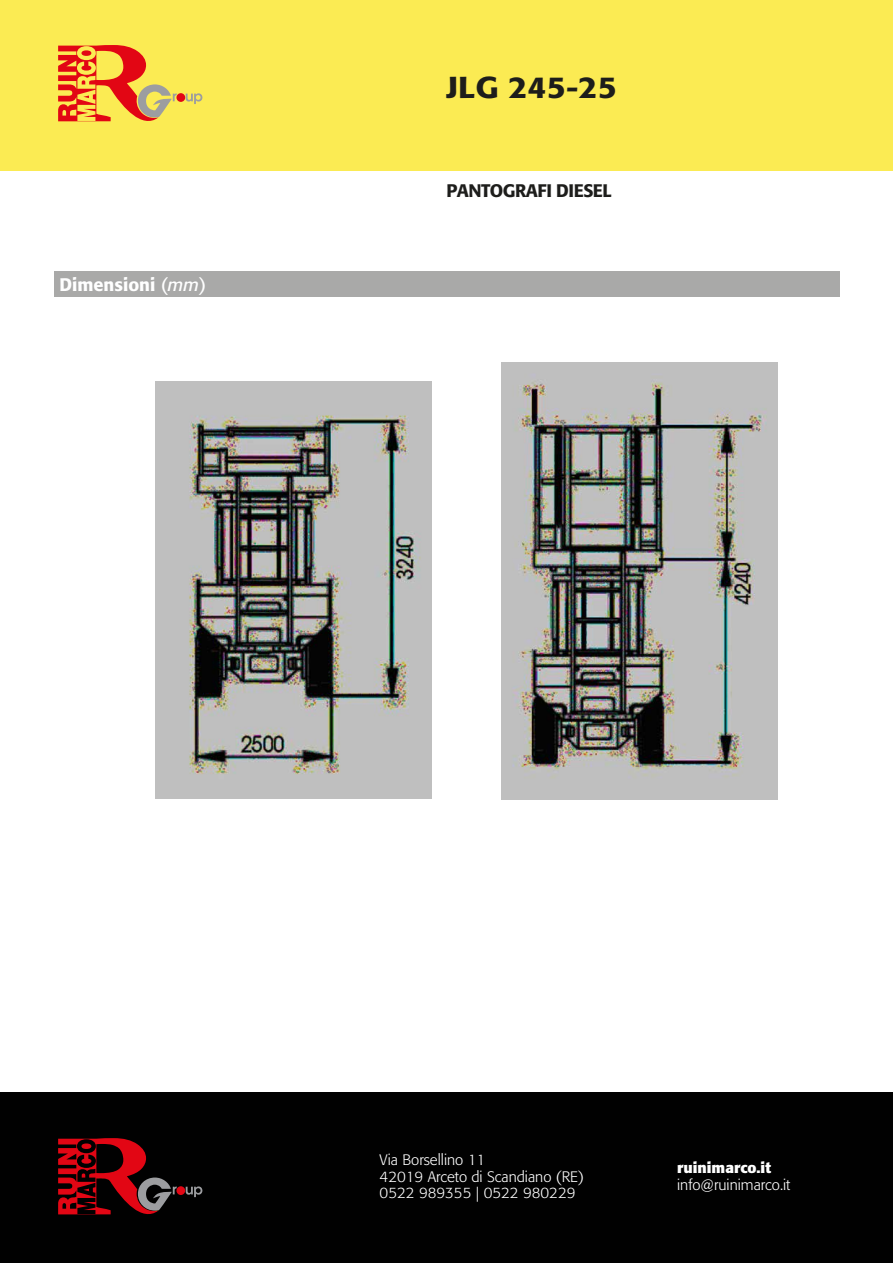
<style>
.page{position:relative;width:893px;height:1263px;background:#fff}
.page>*{position:absolute;margin:0;border:0;box-sizing:border-box;transform-origin:0 0}
.t1{font:500 30px "Formata";color:#1d1d1b;scale:1.1 1}
.t2{font:500 18px "Formata";letter-spacing:-.025em;color:#1d1d1b}
.t3{font:500 18px "Formata";color:#fff}
.t4{font:300 15px/16.5px "Formata";color:#fff}
.t5{font:700 15px "Formata";color:#fff}
.s1{font-weight:400}
.s2{font-weight:400;font-style:italic}
</style>
<div class="page">
<div style="left:54px;top:271px;width:785px;height:26px;background:#a9a9a8"></div>
<div style="left:0;top:0;width:893px;height:170px;background:#fbeb53"></div>
<div style="left:0;top:1093px;width:893px;height:170px;background:#010101"></div>
<svg style="left:186px;top:93px;width:16px;height:11px"></svg>
<div style="left:176px;top:93px;width:9px;height:9px;background:#e20614;border-radius:50%"></div>
<svg style="left:58px;top:45px;width:119px;height:77px"></svg>
<svg style="left:186px;top:1186px;width:16px;height:11px"></svg>
<div style="left:176px;top:1186px;width:9px;height:9px;background:#e20614;border-radius:50%"></div>
<svg style="left:58px;top:1138px;width:119px;height:77px"></svg>
<img style="left:502px;top:363px;width:276px;height:436px">
<img style="left:156px;top:382px;width:276px;height:416px">
<p class="t3" style="left:59px;top:274px;width:149px">Dimensioni <span class="s1">(</span><span class="s2">mm</span><span class="s1">)</span></p>
<h1 class="t1" style="left:446px;top:68px;width:156px">JLG 245-25</h1>
<p class="t2" style="left:446px;top:179px;width:167px">PANTOGRAFI DIESEL</p>
<p class="t4" style="left:380px;top:1152px;width:206px">Via Borsellino 11<br>42019 Arceto di Scandiano (RE)<br>0522 989355 | 0522 980229</p>
<p class="t5" style="left:677px;top:1158px;width:95px">ruinimarco.it</p>
<p class="t4" style="left:677px;top:1176px;width:115px">info@ruinimarco.it</p>
</div>
